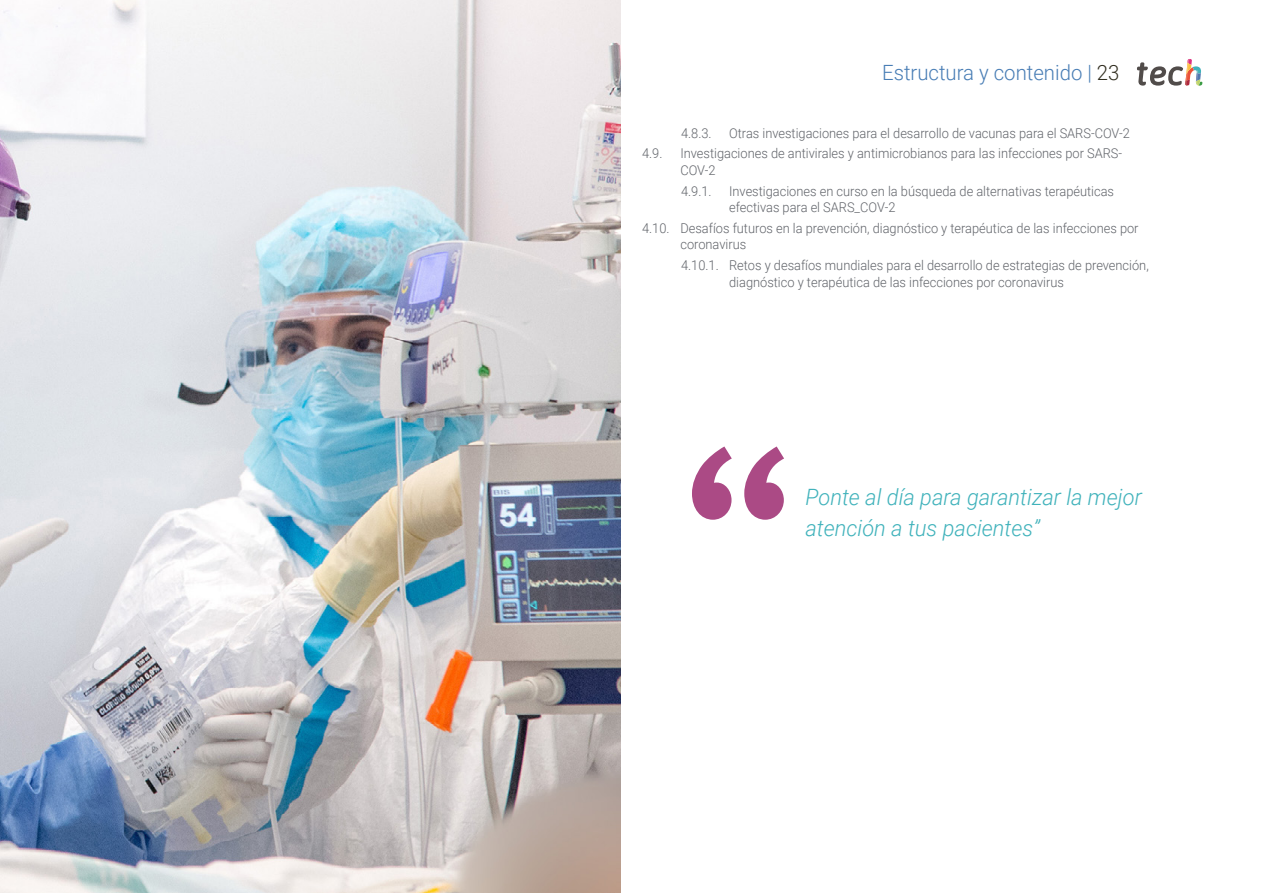
<style>
.page{position:relative;width:1263px;height:893px;background:#fff}
.page>*{position:absolute;margin:0;border:0;box-sizing:border-box;transform-origin:0 0}
.t1{font:italic 300 22.5px/31.5px "Roboto";color:#40b2bb}
.t2{font:300 21px "Roboto";color:#487db5}
.t3{font:300 13.5px/16.5px "Roboto";color:#61646a;scale:.95 1}
.s1{color:#312e20}
</style>
<div class="page">
<img style="left:0;top:0;width:621px;height:893px">
<svg style="left:692px;top:446px;width:92px;height:74px"></svg>
<svg style="left:1137px;top:59px;width:65px;height:27px"></svg>
<h2 class="t2" style="left:882px;top:57px;width:239px">Estructura y contenido | <span class="s1">23</span></h2>
<p class="t3" style="left:681px;top:124px;width:34px">4.8.3.</p>
<p class="t3" style="left:729px;top:124px;width:423px">Otras investigaciones para el desarrollo de vacunas para el SARS-COV-2</p>
<p class="t3" style="left:642px;top:145px;width:23px">4.9.</p>
<p class="t3" style="left:680px;top:145px;width:467px">Investigaciones de antivirales y antimicrobianos para las infecciones por SARS-<br>COV-2</p>
<p class="t3" style="left:681px;top:182px;width:34px">4.9.1.</p>
<p class="t3" style="left:729px;top:182px;width:407px">Investigaciones en curso en la búsqueda de alternativas terapéuticas efectivas para el SARS_COV-2</p>
<p class="t3" style="left:680px;top:219px;width:484px;text-indent:-38px">4.10. Desafíos futuros en la prevención, diagnóstico y terapéutica de las infecciones por coronavirus</p>
<p class="t3" style="left:729px;top:257px;width:443px;text-indent:-48px">4.10.1. Retos y desafíos mundiales para el desarrollo de estrategias de prevención, diagnóstico y terapéutica de las infecciones por coronavirus</p>
<h1 class="t1" style="left:805px;top:480px;width:338px">Ponte al día para garantizar la mejor atención a tus pacientes”</h1>
</div>
